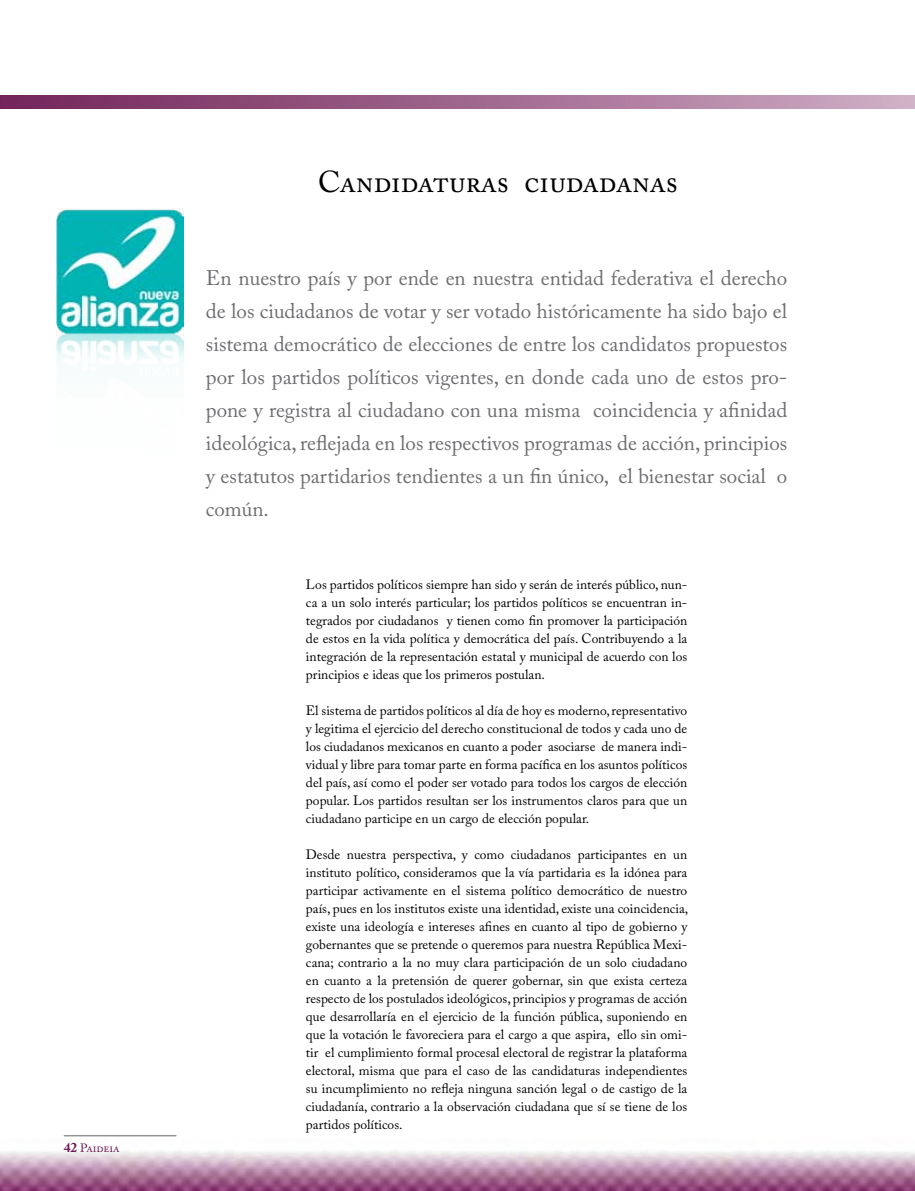
<style>
.page{position:relative;width:915px;height:1191px;background:#fff}
.page>*{position:absolute;margin:0;border:0;box-sizing:border-box;transform-origin:0 0}
.t1{font:30px "Adobe Caslon Pro";letter-spacing:-.01em;color:#000}
.t2{font:21px/33px "Adobe Caslon Pro";color:#6d6e71;text-align:justify}
.t3{font:13.5px/18px "Adobe Caslon Pro";color:#000;text-align:justify}
.t4{font:12px "Adobe Caslon Pro";letter-spacing:-.005em;color:#6f1656}
.s1{font-weight:700;font-size:13.5px}
</style>
<div class="page">
<img style="left:0;top:1151px;width:914px;height:40px">
<svg style="left:0;top:95px;width:914px;height:13px;background:#9f678d"></svg>
<hr style="left:64px;top:1135px;width:112px;height:1px;background:#939598">
<img style="left:57px;top:208px;width:126px;height:155px">
<p class="t4" style="left:64px;top:1140px;width:57px"><span class="s1">42</span> Paideia</p>
<h1 class="t1" style="left:318px;top:164px;width:361px">Candidaturas ciudadanas</h1>
<p class="t2" style="left:206px;top:262px;width:582px">En nuestro país y por ende en nuestra entidad federativa el derecho de los ciudadanos de votar y ser votado históricamente ha sido bajo el sistema democrático de elecciones de entre los candidatos propuestos por los partidos políticos vigentes, en donde cada uno de estos pro&shy;pone y registra al ciudadano con una misma coincidencia y afinidad ideológica, reflejada en los respectivos programas de acción, principios y estatutos partidarios tendientes a un fin único, el bienestar social o común.</p>
<p class="t3" style="left:306px;top:575px;width:383px">Los partidos políticos siempre han sido y serán de interés público, nun&shy;ca a un solo interés particular; los partidos políticos se encuentran in&shy;tegrados por ciudadanos y tienen como fin promover la participación de estos en la vida política y democrática del país. Contribuyendo a la integración de la representación estatal y municipal de acuerdo con los principios e ideas que los primeros postulan.</p>
<p class="t3" style="left:306px;top:701px;width:383px">El sistema de partidos políticos al día de hoy es moderno, representativo y legitima el ejercicio del derecho constitucional de todos y cada uno de los ciudadanos mexicanos en cuanto a poder asociarse de manera indi&shy;vidual y libre para tomar parte en forma pacífica en los asuntos políticos del país, así como el poder ser votado para todos los cargos de elección popular. Los partidos resultan ser los instrumentos claros para que un ciudadano participe en un cargo de elección popular.</p>
<p class="t3" style="left:306px;top:845px;width:383px">Desde nuestra perspectiva, y como ciudadanos participantes en un instituto político, consideramos que la vía partidaria es la idónea para participar activamente en el sistema político democrático de nuestro país, pues en los institutos existe una identidad, existe una coincidencia, existe una ideología e intereses afines en cuanto al tipo de gobierno y gobernantes que se pretende o queremos para nuestra República Mexi&shy;cana; contrario a la no muy clara participación de un solo ciudadano en cuanto a la pretensión de querer gobernar, sin que exista certeza respecto de los postulados ideológicos, principios y programas de acción que desarrollaría en el ejercicio de la función pública, suponiendo en que la votación le favoreciera para el cargo a que aspira, ello sin omi&shy;tir el cumplimiento formal procesal electoral de registrar la plataforma electoral, misma que para el caso de las candidaturas independientes su incumplimiento no refleja ninguna sanción legal o de castigo de la ciudadanía, contrario a la observación ciudadana que sí se tiene de los partidos políticos.</p>
</div>
